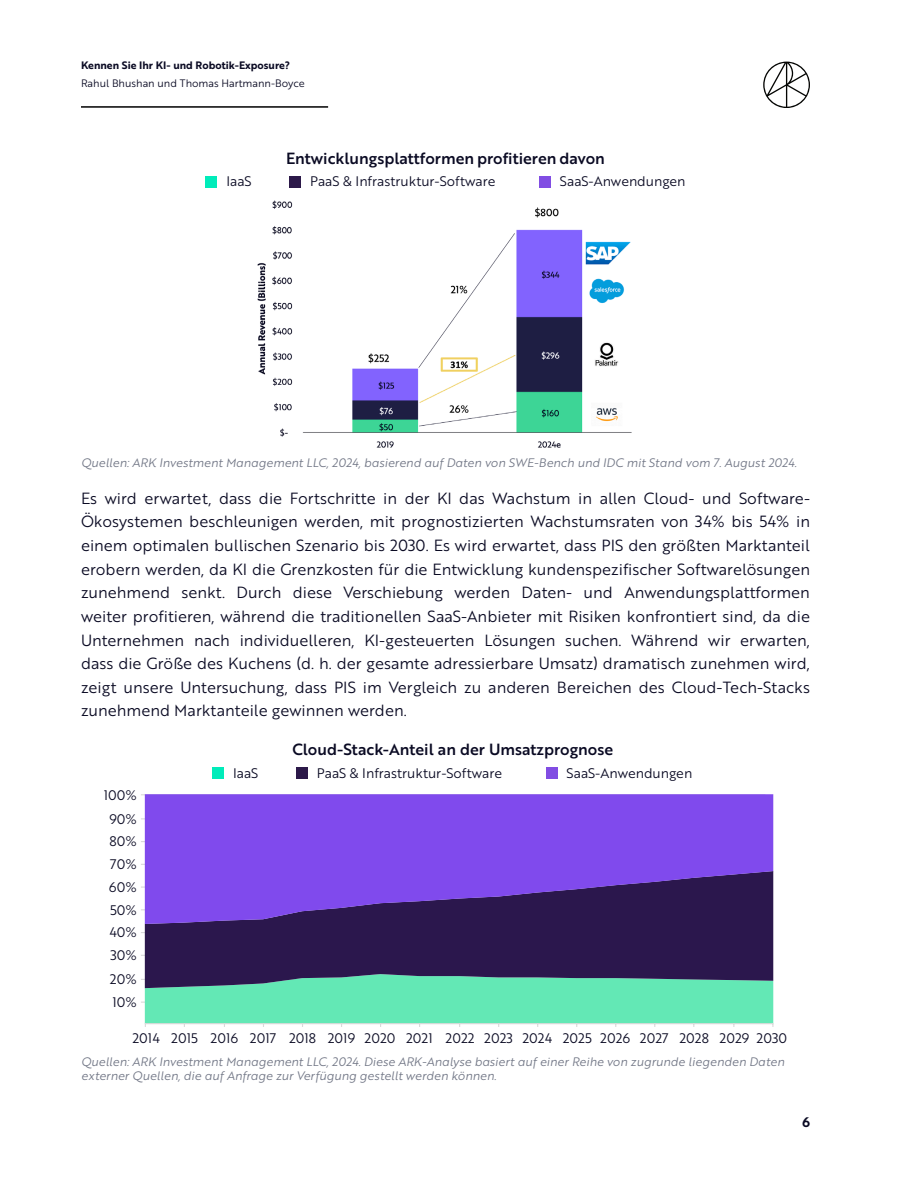
<style>
.page{position:relative;width:918px;height:1188px;background:#fff}
.page>*{position:absolute;margin:0;border:0;box-sizing:border-box;transform-origin:0 0}
.Name_of_chapter{font:15.75px/23.7px "Brother 1816 Book";color:#0a0a23;text-align:justify}
.Name_of_chapter-2{font:15.75px "Brother 1816 Medium";color:#0a0a23}
.Name_of_chapter-3{font:13.5px "Brother 1816 Book";color:#0a0a23}
.t1{font:13.5px "Brother 1816 Bold";color:#0a0a23}
.Source{font:12px/14.4px "Brother 1816 Book Italic";color:#737887}
.Pages__Title{font:10.5px "Brother 1816 Bold";color:#0a0a23}
.Pages__Title-2{font:10.5px "Brother 1816 Book";color:#0a0a23}
</style>
<div class="page">
<hr style="left:81px;top:106px;width:247px;height:2px;background:#000">
<svg style="left:763px;top:62px;width:47px;height:46px"></svg>
<img style="left:258px;top:200px;width:374px;height:248px">
<div style="left:539px;top:176px;width:12px;height:12px;background:#814de3"></div>
<div style="left:205px;top:176px;width:12px;height:12px;background:#00ecba"></div>
<div style="left:289px;top:176px;width:12px;height:12px;background:#2c1949"></div>
<div style="left:546px;top:767px;width:12px;height:12px;background:#814de3"></div>
<div style="left:212px;top:767px;width:12px;height:12px;background:#00ecba"></div>
<div style="left:296px;top:767px;width:12px;height:12px;background:#2c1949"></div>
<hr style="left:141px;top:794px;width:624px;height:1px;background:#d9d9d9">
<hr style="left:141px;top:818px;width:624px;height:1px;background:#d9d9d9">
<hr style="left:141px;top:841px;width:624px;height:1px;background:#d9d9d9">
<hr style="left:141px;top:864px;width:624px;height:1px;background:#d9d9d9">
<hr style="left:141px;top:887px;width:624px;height:1px;background:#d9d9d9">
<hr style="left:141px;top:909px;width:624px;height:1px;background:#d9d9d9">
<hr style="left:141px;top:932px;width:624px;height:1px;background:#d9d9d9">
<hr style="left:141px;top:955px;width:624px;height:1px;background:#d9d9d9">
<hr style="left:141px;top:979px;width:624px;height:1px;background:#d9d9d9">
<hr style="left:141px;top:1002px;width:624px;height:1px;background:#d9d9d9">
<div style="left:145px;top:924px;width:628px;height:50px;background:#2b174d"></div>
<svg style="left:145px;top:794px;width:628px;height:130px;background:#6f40ce"></svg>
<svg style="left:145px;top:974px;width:628px;height:53px;background:#68d3ae"></svg>
<p class="Pages__Title" style="left:81px;top:58px;width:211px">Kennen Sie Ihr KI- und Robotik-Exposure?</p>
<p class="Pages__Title-2" style="left:81px;top:76px;width:225px">Rahul Bhushan und Thomas Hartmann-Boyce</p>
<p class="Name_of_chapter-2" style="left:286px;top:146px;width:320px">Entwicklungsplattformen profitieren davon</p>
<p class="Name_of_chapter-3" style="left:226px;top:172px;width:27px">IaaS</p>
<p class="Name_of_chapter-3" style="left:310px;top:172px;width:187px">PaaS &amp; Infrastruktur-Software</p>
<p class="Name_of_chapter-3" style="left:560px;top:172px;width:127px">SaaS-Anwendungen</p>
<p class="Source" style="left:81px;top:455px;width:717px">Quellen: ARK Investment Management LLC, 2024, basierend auf Daten von SWE-Bench und IDC mit Stand vom 7. August 2024.</p>
<p class="Name_of_chapter" style="left:81px;top:486px;width:731px">Es wird erwartet, dass die Fortschritte in der KI das Wachstum in allen Cloud- und Software-Ökosystemen beschleunigen werden, mit prognostizierten Wachstumsraten von 34% bis 54% in einem optimalen bullischen Szenario bis 2030. Es wird erwartet, dass PIS den größten Marktanteil erobern werden, da KI die Grenzkosten für die Entwicklung kundenspezifischer Softwarelösungen zunehmend senkt. Durch diese Verschiebung werden Daten- und Anwendungsplattformen weiter profitieren, während die traditionellen SaaS-Anbieter mit Risiken konfrontiert sind, da die Unternehmen nach individuelleren, KI-gesteuerten Lösungen suchen. Während wir erwarten, dass die Größe des Kuchens (d. h. der gesamte adressierbare Umsatz) dramatisch zunehmen wird, zeigt unsere Untersuchung, dass PIS im Vergleich zu anderen Bereichen des Cloud-Tech-Stacks zunehmend Marktanteile gewinnen werden.</p>
<p class="Name_of_chapter-2" style="left:292px;top:738px;width:322px">Cloud-Stack-Anteil an der Umsatzprognose</p>
<p class="Name_of_chapter-3" style="left:104px;top:785px;width:35px">100%</p>
<p class="Name_of_chapter-3" style="left:109px;top:809px;width:29px">90%</p>
<p class="Name_of_chapter-3" style="left:110px;top:831px;width:29px">80%</p>
<p class="Name_of_chapter-3" style="left:110px;top:854px;width:28px">70%</p>
<p class="Name_of_chapter-3" style="left:109px;top:877px;width:29px">60%</p>
<p class="Name_of_chapter-3" style="left:110px;top:900px;width:28px">50%</p>
<p class="Name_of_chapter-3" style="left:109px;top:923px;width:29px">40%</p>
<p class="Name_of_chapter-3" style="left:110px;top:945px;width:28px">30%</p>
<p class="Name_of_chapter-3" style="left:110px;top:969px;width:28px">20%</p>
<p class="Name_of_chapter-3" style="left:112px;top:992px;width:26px">10%</p>
<p class="Name_of_chapter-3" style="left:233px;top:763px;width:27px">IaaS</p>
<p class="Name_of_chapter-3" style="left:317px;top:763px;width:187px">PaaS &amp; Infrastruktur-Software</p>
<p class="Name_of_chapter-3" style="left:567px;top:763px;width:127px">SaaS-Anwendungen</p>
<p class="Name_of_chapter-3" style="left:132px;top:1028px;width:29px">2014</p>
<p class="Name_of_chapter-3" style="left:171px;top:1028px;width:28px">2015</p>
<p class="Name_of_chapter-3" style="left:211px;top:1028px;width:29px">2016</p>
<p class="Name_of_chapter-3" style="left:250px;top:1028px;width:28px">2017</p>
<p class="Name_of_chapter-3" style="left:289px;top:1028px;width:29px">2018</p>
<p class="Name_of_chapter-3" style="left:328px;top:1028px;width:29px">2019</p>
<p class="Name_of_chapter-3" style="left:365px;top:1028px;width:33px">2020</p>
<p class="Name_of_chapter-3" style="left:406px;top:1028px;width:28px">2021</p>
<p class="Name_of_chapter-3" style="left:445px;top:1028px;width:31px">2022</p>
<p class="Name_of_chapter-3" style="left:484px;top:1028px;width:30px">2023</p>
<p class="Name_of_chapter-3" style="left:522px;top:1028px;width:31px">2024</p>
<p class="Name_of_chapter-3" style="left:563px;top:1028px;width:31px">2025</p>
<p class="Name_of_chapter-3" style="left:600px;top:1028px;width:32px">2026</p>
<p class="Name_of_chapter-3" style="left:640px;top:1028px;width:30px">2027</p>
<p class="Name_of_chapter-3" style="left:679px;top:1028px;width:31px">2028</p>
<p class="Name_of_chapter-3" style="left:720px;top:1028px;width:31px">2029</p>
<p class="Name_of_chapter-3" style="left:757px;top:1028px;width:32px">2030</p>
<p class="Source" style="left:81px;top:1054px;width:705px">Quellen: ARK Investment Management LLC, 2024. Diese ARK-Analyse basiert auf einer Reihe von zugrunde liegenden Daten externer Quellen, die auf Anfrage zur Verfügung gestellt werden können.</p>
<p class="t1" style="left:802px;top:1112px;width:9px">6</p>
</div>
